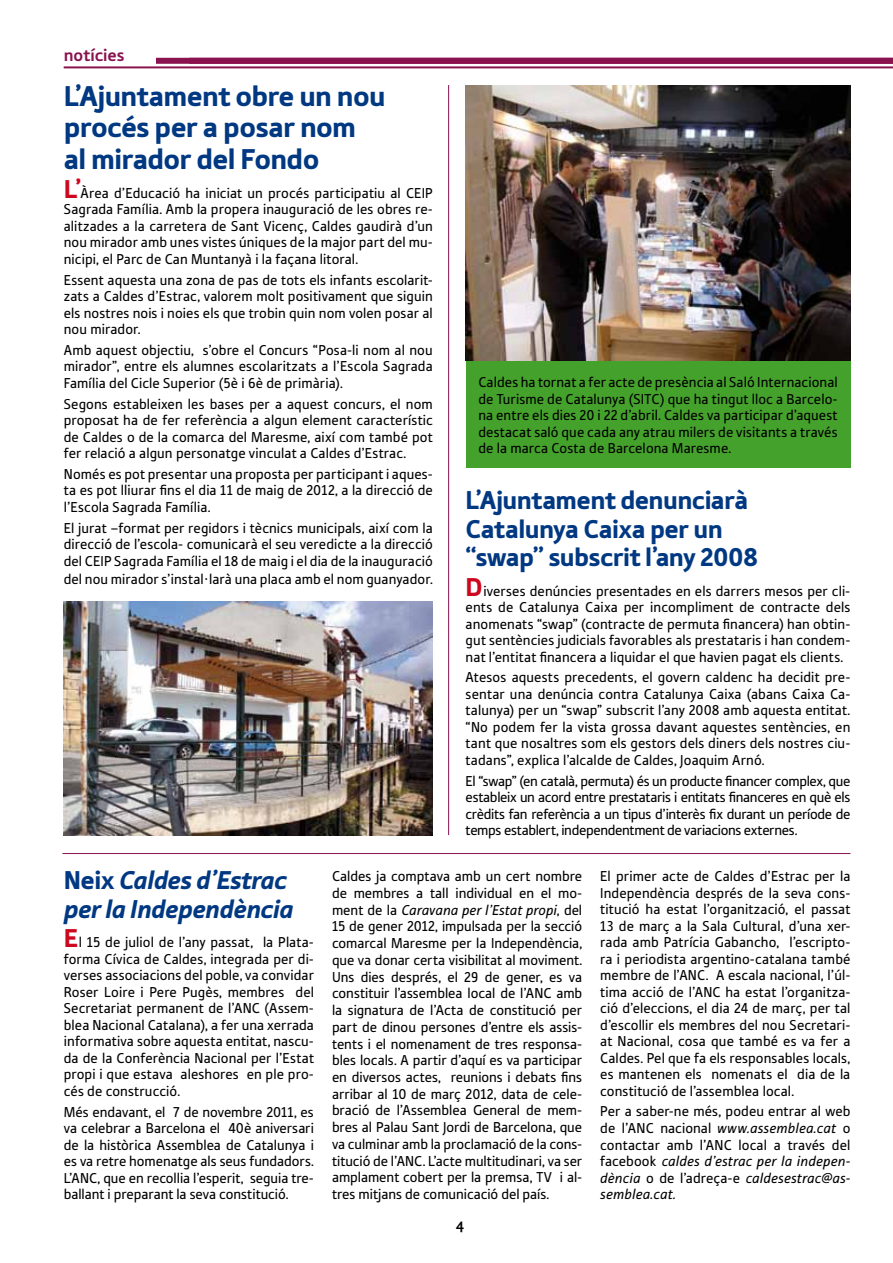
<style>
.page{position:relative;width:893px;height:1263px;background:#fff}
.page>*{position:absolute;margin:0;border:0;box-sizing:border-box;transform-origin:0 0}
.t1{font:900 30px/31.5px "Tabula ITC Std";letter-spacing:-.025em;color:#003882}
.t2{font:900 27px/28.5px "Tabula ITC Std";letter-spacing:-.02em;color:#003882}
.t3{font:italic 900 27px/28.5px "Tabula ITC Std";letter-spacing:-.025em;color:#003882}
.t4{font:700 18px "Tabula ITC Std";color:#89124f}
.t5{font:15px/16.5px "Tabula ITC Std";letter-spacing:.005em;color:#000;text-align:justify}
.t6{font:700 15px "Scala Sans";color:#000}
.s1{font-weight:900;font-size:27px;color:#cd071e}
.s2{font-style:normal}
.s3{font-style:italic}
</style>
<div class="page">
<div style="left:64px;top:58px;width:829px;height:6px;background:#89124f"></div>
<div style="left:466px;top:361px;width:384px;height:106px;background:#44a12b"></div>
<hr style="left:64px;top:66px;width:829px;height:2px;background:#89124f">
<div style="left:63px;top:42px;width:93px;height:22px;background:#fff"></div>
<img style="left:466px;top:85px;width:384px;height:275px">
<img style="left:64px;top:602px;width:369px;height:233px">
<hr style="left:448px;top:85px;width:1px;height:750px;background:#89124f">
<hr style="left:63px;top:853px;width:787px;height:1px;background:#89124f">
<p class="t4" style="left:64px;top:44px;width:62px">notícies</p>
<h1 class="t1" style="left:64px;top:80px;width:323px">L’Ajuntament obre un nou procés per a posar nom al mirador del Fondo</h1>
<p class="t5" style="left:64px;top:185px;width:371px"><span class="s1">L’</span>Àrea d’Educació ha iniciat un procés participatiu al CEIP Sagrada Família. Amb la propera inauguració de les obres re&shy;alitzades a la carretera de Sant Vicenç, Caldes gaudirà d’un nou mirador amb unes vistes úniques de la major part del mu&shy;nicipi, el Parc de Can Muntanyà i la façana litoral.</p>
<p class="t5" style="left:64px;top:271px;width:371px">Essent aquesta una zona de pas de tots els infants escolarit&shy;zats a Caldes d’Estrac, valorem molt positivament que siguin els nostres nois i noies els que trobin quin nom volen posar al nou mirador.</p>
<p class="t5" style="left:64px;top:342px;width:370px">Amb aquest objectiu, s’obre el Concurs “Posa-li nom al nou mirador”, entre els alumnes escolaritzats a l’Escola Sagrada Família del Cicle Superior (5è i 6è de primària).</p>
<p class="t5" style="left:64px;top:395px;width:371px">Segons estableixen les bases per a aquest concurs, el nom proposat ha de fer referència a algun element característic de Caldes o de la comarca del Maresme, així com també pot fer relació a algun personatge vinculat a Caldes d’Estrac.</p>
<p class="t5" style="left:64px;top:465px;width:371px">Només es pot presentar una proposta per participant i aques&shy;ta es pot lliurar fins el dia 11 de maig de 2012, a la direcció de l’Escola Sagrada Família.</p>
<p class="t5" style="left:64px;top:519px;width:371px">El jurat –format per regidors i tècnics municipals, així com la direcció de l’escola- comunicarà el seu veredicte a la direcció del CEIP Sagrada Família el 18 de maig i el dia de la inauguració</p>
<p class="t5" style="left:64px;top:570px;width:371px">del nou mirador s’instal·larà una placa amb el nom guanyador.</p>
<p class="t5" style="left:478px;top:374px;width:361px">Caldes ha tornat a fer acte de presència al Saló Internacional de Turisme de Catalunya (SITC) que ha tingut lloc a Barcelo&shy;na entre els dies 20 i 22 d’abril. Caldes va participar d’aquest destacat saló que cada any atrau milers de visitants a través de la marca Costa de Barcelona Maresme.</p>
<h2 class="t2" style="left:466px;top:486px;width:294px">L’Ajuntament denunciarà<br>Catalunya Caixa per un “swap” subscrit l’any 2008</h2>
<p class="t5" style="left:466px;top:582px;width:386px"><span class="s1">D</span>iverses denúncies presentades en els darrers mesos per cli&shy;ents de Catalunya Caixa per incompliment de contracte dels anomenats “swap” (contracte de permuta financera) han obtin&shy;gut sentències judicials favorables als prestataris i han condem&shy;nat l’entitat financera a liquidar el que havien pagat els clients.</p>
<p class="t5" style="left:466px;top:669px;width:386px">Atesos aquests precedents, el govern caldenc ha decidit pre&shy;sentar una denúncia contra Catalunya Caixa (abans Caixa Ca&shy;talunya) per un “swap” subscrit l’any 2008 amb aquesta entitat. “No podem fer la vista grossa davant aquestes sentències, en tant que nosaltres som els gestors dels diners dels nostres ciu&shy;tadans”, explica l’alcalde de Caldes, Joaquim Arnó.</p>
<p class="t5" style="left:466px;top:772px;width:386px">El “swap” (en català, permuta) és un producte financer complex, que estableix un acord entre prestataris i entitats financeres en què els crèdits fan referència a un tipus d’interès fix durant un període de temps establert, independentment de variacions externes.</p>
<h2 class="t3" style="left:64px;top:866px;width:232px"><span class="s2">Neix</span> Caldes d’Estrac per la Independència</h2>
<p class="t5" style="left:64px;top:934px;width:252px"><span class="s1">E</span>l 15 de juliol de l’any passat, la Plata&shy;forma Cívica de Caldes, integrada per di&shy;verses associacions del poble, va convidar Roser Loire i Pere Pugès, membres del Secretariat permanent de l’ANC (Assem&shy;blea Nacional Catalana), a fer una xerrada informativa sobre aquesta entitat, nascu&shy;da de la Conferència Nacional per l’Estat propi i que estava aleshores en ple pro&shy;cés de construcció.</p>
<p class="t5" style="left:64px;top:1103px;width:252px">Més endavant, el 7 de novembre 2011, es va celebrar a Barcelona el 40è aniversari de la històrica Assemblea de Catalunya i es va retre homenatge als seus fundadors.<br>L’ANC, que en recollia l’esperit, seguia tre&shy;ballant i preparant la seva constitució.</p>
<p class="t5" style="left:332px;top:867px;width:252px">Caldes ja comptava amb un cert nombre de membres a tall individual en el mo&shy;ment de la <span class="s3">Caravana per l’Estat propi</span>, del 15 de gener 2012, impulsada per la secció comarcal Maresme per la Independència, que va donar certa visibilitat al moviment.<br>Uns dies després, el 29 de gener, es va constituir l’assemblea local de l’ANC amb la signatura de l’Acta de constitució per part de dinou persones d’entre els assis&shy;tents i el nomenament de tres responsa&shy;bles locals. A partir d’aquí es va participar en diversos actes, reunions i debats fins arribar al 10 de març 2012, data de cele&shy;bració de l’Assemblea General de mem&shy;bres al Palau Sant Jordi de Barcelona, que va culminar amb la proclamació de la cons&shy;titució de l’ANC. L’acte multitudinari, va ser amplament cobert per la premsa, TV i al&shy;tres mitjans de comunicació del país.</p>
<p class="t5" style="left:600px;top:867px;width:252px">El primer acte de Caldes d’Estrac per la Independència després de la seva cons&shy;titució ha estat l’organització, el passat 13 de març a la Sala Cultural, d’una xer&shy;rada amb Patrícia Gabancho, l’escripto&shy;ra i periodista argentino-catalana també membre de l’ANC. A escala nacional, l’úl&shy;tima acció de l’ANC ha estat l’organitza&shy;ció d’eleccions, el dia 24 de març, per tal d’escollir els membres del nou Secretari&shy;at Nacional, cosa que també es va fer a Caldes. Pel que fa els responsables locals, es mantenen els nomenats el dia de la constitució de l’assemblea local.</p>
<p class="t5" style="left:600px;top:1103px;width:252px">Per a saber-ne més, podeu entrar al web de l’ANC nacional <span class="s3">www.assemblea.cat</span> o contactar amb l’ANC local a través del facebook <span class="s3">caldes d’estrac per la indepen&shy;dència</span> o de l’adreça-e <span class="s3">caldesestrac@as&shy;semblea.cat.</span></p>
<p class="t6" style="left:456px;top:1216px;width:9px">4</p>
</div>
